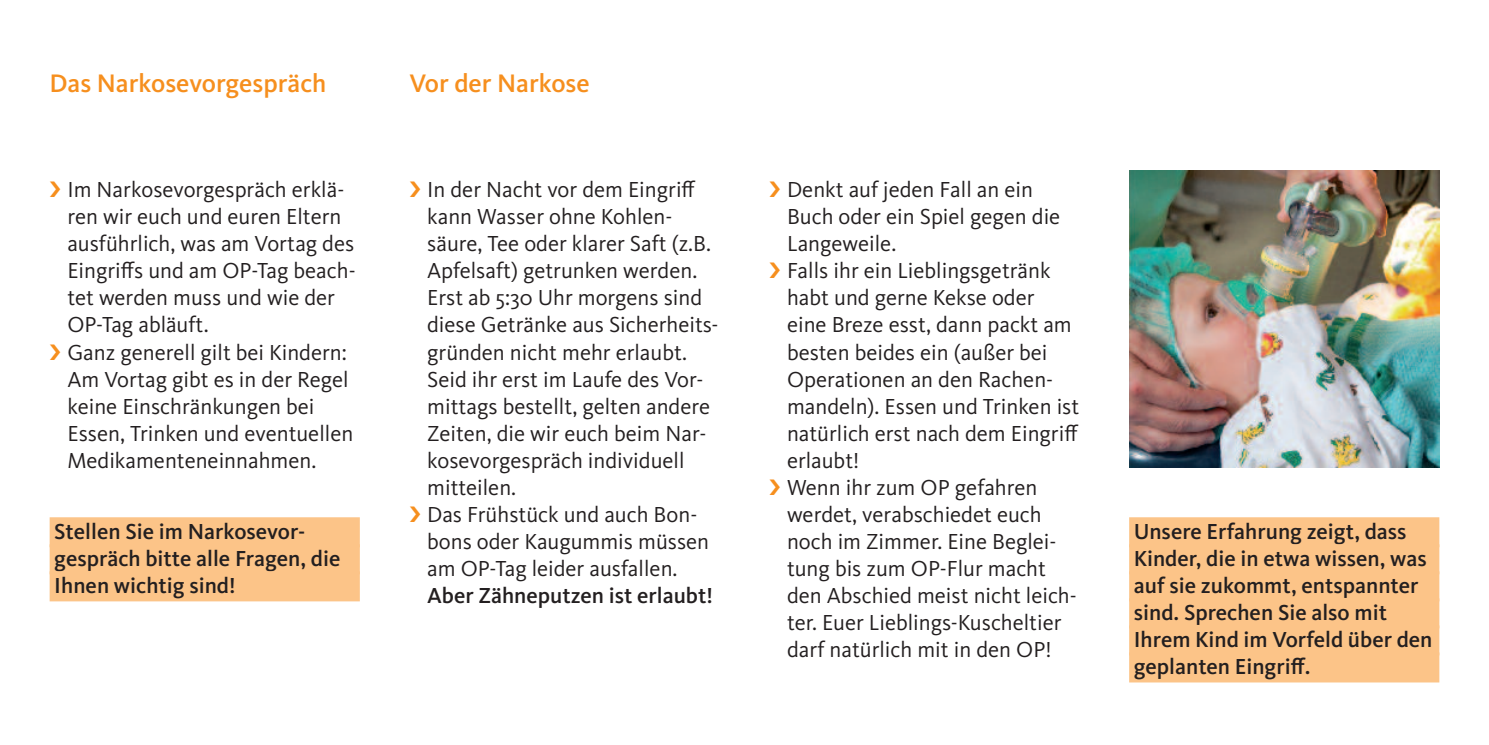
<style>
.page{position:relative;width:1489px;height:745px;background:#fff}
.page>*{position:absolute;margin:0;border:0;box-sizing:border-box;transform-origin:0 0}
.t1{font:500 26.25px "Kievit Pro";color:#f68f1e}
.t2{font:22.5px "Kievit Pro";color:#231f20}
.t3{font:500 22.5px/27px "Kievit Pro";color:#231f20}
.s1{color:#f68f1e}
</style>
<div class="page">
<div style="left:50px;top:517px;width:310px;height:30px;background:#fcc488"></div>
<div style="left:50px;top:544px;width:310px;height:30px;background:#fcc488"></div>
<div style="left:50px;top:571px;width:310px;height:30px;background:#fcc488"></div>
<div style="left:1129px;top:517px;width:310px;height:30px;background:#fcc488"></div>
<div style="left:1129px;top:544px;width:310px;height:30px;background:#fcc488"></div>
<div style="left:1129px;top:571px;width:310px;height:30px;background:#fcc488"></div>
<div style="left:1129px;top:598px;width:310px;height:30px;background:#fcc488"></div>
<div style="left:1129px;top:625px;width:310px;height:30px;background:#fcc488"></div>
<div style="left:1129px;top:652px;width:310px;height:30px;background:#fcc488"></div>
<img style="left:1129px;top:170px;width:310px;height:297px">
<p class="t1" style="left:50px;top:73px;width:278px">Das Narkosevorgespräch</p>
<p class="t1" style="left:409px;top:73px;width:182px">Vor der Narkose</p>
<p class="t2" style="left:50px;top:181px;width:296px"><span class="s1">❯</span> Im Narkosevorgespräch erklä-</p>
<p class="t2" style="left:67px;top:208px;width:275px">ren wir euch und euren Eltern</p>
<p class="t2" style="left:67px;top:235px;width:288px">ausführlich, was am Vortag des</p>
<p class="t2" style="left:67px;top:262px;width:290px">Eingriffs und am OP-Tag beach-</p>
<p class="t2" style="left:67px;top:289px;width:269px">tet werden muss und wie der</p>
<p class="t2" style="left:67px;top:316px;width:143px">OP-Tag abläuft.</p>
<p class="t2" style="left:50px;top:343px;width:299px"><span class="s1">❯</span> Ganz generell gilt bei Kindern:</p>
<p class="t2" style="left:67px;top:370px;width:283px">Am Vortag gibt es in der Regel</p>
<p class="t2" style="left:67px;top:397px;width:249px">keine Einschränkungen bei</p>
<p class="t2" style="left:67px;top:424px;width:287px">Essen, Trinken und eventuellen</p>
<p class="t2" style="left:67px;top:451px;width:250px">Medikamenteneinnahmen.</p>
<p class="t3" style="left:54px;top:519px;width:288px">Stellen Sie im Narkosevor&shy;gespräch bitte alle Fragen, die<br>Ihnen wichtig sind!</p>
<p class="t2" style="left:409px;top:181px;width:288px"><span class="s1">❯</span> In der Nacht vor dem Eingriff</p>
<p class="t2" style="left:427px;top:208px;width:247px">kann Wasser ohne Kohlen-</p>
<p class="t2" style="left:427px;top:235px;width:285px">säure, Tee oder klarer Saft (z.B.</p>
<p class="t2" style="left:427px;top:262px;width:271px">Apfelsaft) getrunken werden.</p>
<p class="t2" style="left:427px;top:289px;width:276px">Erst ab 5:30 Uhr morgens sind</p>
<p class="t2" style="left:427px;top:316px;width:292px">diese Getränke aus Sicherheits-</p>
<p class="t2" style="left:427px;top:343px;width:261px">gründen nicht mehr erlaubt.</p>
<p class="t2" style="left:427px;top:370px;width:278px">Seid ihr erst im Laufe des Vor-</p>
<p class="t2" style="left:427px;top:397px;width:284px">mittags bestellt, gelten andere</p>
<p class="t2" style="left:427px;top:424px;width:281px">Zeiten, die wir euch beim Nar-</p>
<p class="t2" style="left:427px;top:451px;width:259px">kosevorgespräch individuell</p>
<p class="t2" style="left:427px;top:478px;width:90px">mitteilen.</p>
<p class="t2" style="left:409px;top:505px;width:289px"><span class="s1">❯</span> Das Frühstück und auch Bon-</p>
<p class="t2" style="left:427px;top:532px;width:283px">bons oder Kaugummis müssen</p>
<p class="t2" style="left:427px;top:559px;width:252px">am OP-Tag leider ausfallen.</p>
<p class="t3" style="left:427px;top:583px;width:287px">Aber Zähneputzen ist erlaubt!</p>
<p class="t2" style="left:769px;top:181px;width:265px"><span class="s1">❯</span> Denkt auf jeden Fall an ein</p>
<p class="t2" style="left:787px;top:208px;width:275px">Buch oder ein Spiel gegen die</p>
<p class="t2" style="left:787px;top:235px;width:111px">Langeweile.</p>
<p class="t2" style="left:769px;top:262px;width:283px"><span class="s1">❯</span> Falls ihr ein Lieblingsgetränk</p>
<p class="t2" style="left:787px;top:289px;width:249px">habt und gerne Kekse oder</p>
<p class="t2" style="left:787px;top:316px;width:286px">eine Breze esst, dann packt am</p>
<p class="t2" style="left:787px;top:343px;width:262px">besten beides ein (außer bei</p>
<p class="t2" style="left:787px;top:370px;width:268px">Operationen an den Rachen-</p>
<p class="t2" style="left:787px;top:397px;width:294px">mandeln). Essen und Trinken ist</p>
<p class="t2" style="left:787px;top:424px;width:293px">natürlich erst nach dem Eingriff</p>
<p class="t2" style="left:787px;top:451px;width:74px">erlaubt!</p>
<p class="t2" style="left:769px;top:478px;width:270px"><span class="s1">❯</span> Wenn ihr zum OP gefahren</p>
<p class="t2" style="left:787px;top:505px;width:256px">werdet, verabschiedet euch</p>
<p class="t2" style="left:787px;top:532px;width:271px">noch im Zimmer. Eine Beglei-</p>
<p class="t2" style="left:787px;top:559px;width:260px">tung bis zum OP-Flur macht</p>
<p class="t2" style="left:787px;top:586px;width:291px">den Abschied meist nicht leich-</p>
<p class="t2" style="left:787px;top:613px;width:276px">ter. Euer Lieblings-Kuscheltier</p>
<p class="t2" style="left:787px;top:640px;width:266px">darf natürlich mit in den OP!</p>
<p class="t3" style="left:1133px;top:519px;width:300px">Unsere Erfahrung zeigt, dass<br>Kinder, die in etwa wissen, was auf sie zukommt, entspannter sind. Sprechen Sie also mit<br>Ihrem Kind im Vorfeld über den geplanten Eingriff.</p>
</div>
